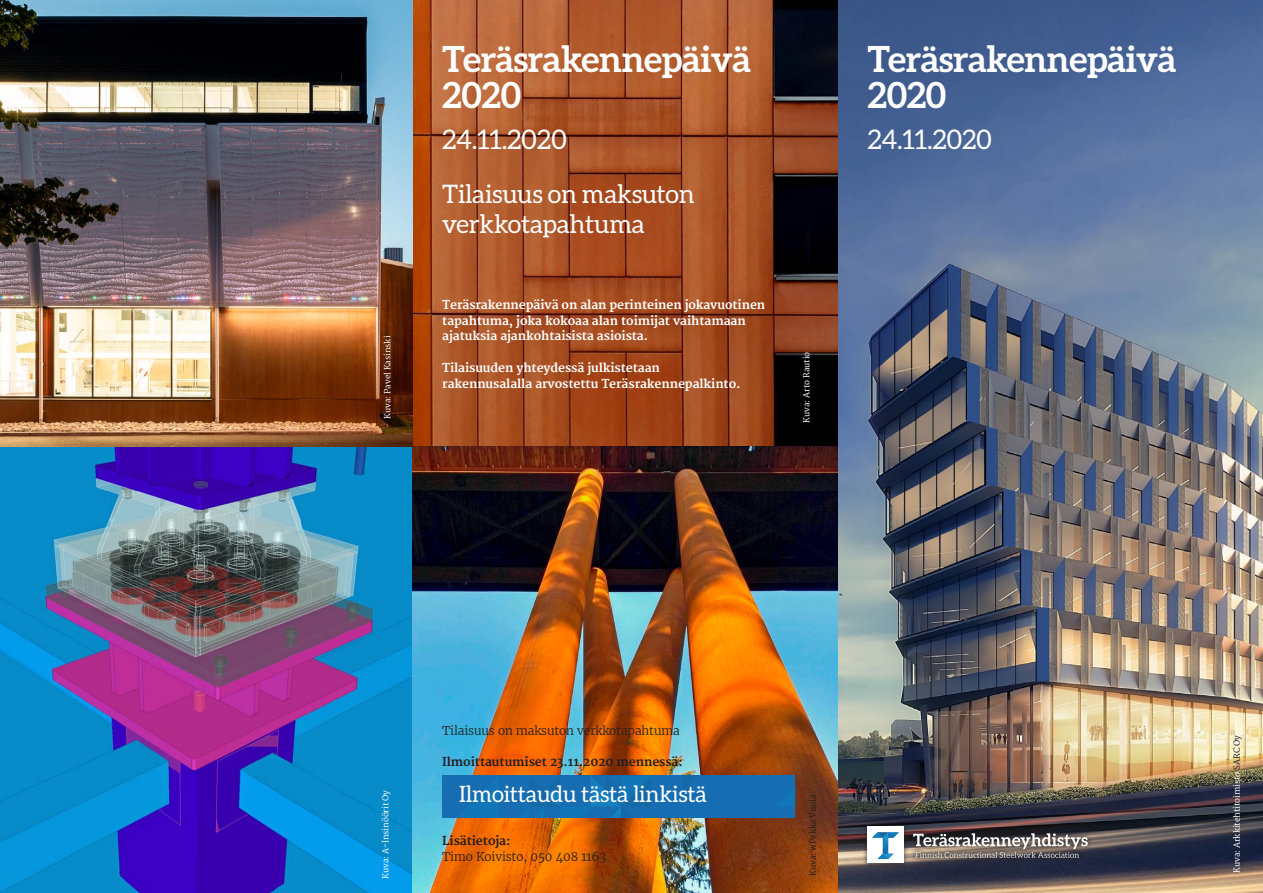
<style>
.page{position:relative;width:1263px;height:893px;background:#fff}
.page>*{position:absolute;margin:0;border:0;box-sizing:border-box;transform-origin:0 0}
.otsikko{font:700 36px/36px "Aleo";letter-spacing:-.01em;color:#fff}
.otsikko-2{font:27px "Aleo";letter-spacing:-.01em;color:#fff}
.apuotsikko{font:25.5px/30px "Aleo";letter-spacing:-.01em;color:#fff}
.apuotsikko-2{font:22.5px "Aleo";letter-spacing:-.01em;color:#fff}
.leipis{font:700 12px "Merriweather";letter-spacing:-.01em;color:#fff}
.leipis-2{font:300 12px "Merriweather";letter-spacing:-.01em;color:#231f20}
.leipis-3{font:700 12px "Merriweather";letter-spacing:-.01em;color:#231f20}
.teksti_kuvassa{font:8.25px "Merriweather";letter-spacing:-.01em;color:#fff}
.teksti_kuvassa-2{font:8.25px "Merriweather";letter-spacing:-.01em;color:#231f20}
.s1{color:#231f20}
</style>
<div class="page">
<img style="left:0;top:0;width:838px;height:893px">
<img style="left:838px;top:0;width:425px;height:893px">
<div style="left:860px;top:820px;width:232px;height:47px;background:#231f20;opacity:.75"></div>
<svg style="left:913px;top:833px;width:175px;height:25px"></svg>
<div style="left:867px;top:827px;width:37px;height:36px;background:#fff"></div>
<svg style="left:872px;top:832px;width:27px;height:27px"></svg>
<div style="left:442px;top:775px;width:353px;height:43px;background:#176db2"></div>
<svg style="left:683px;top:776px;width:14px;height:14px"></svg>
<svg style="left:530px;top:775px;width:122px;height:43px"></svg>
<p class="teksti_kuvassa" style="left:383px;top:418px;width:84px;rotate:-90deg">Kuva: Pavel Kasinski</p>
<p class="otsikko" style="left:442px;top:40px;width:310px">Teräsrakennepäivä<br>2020</p>
<p class="otsikko" style="left:867px;top:40px;width:310px">Teräsrakennepäivä<br>2020</p>
<p class="otsikko-2" style="left:442px;top:124px;width:126px">24.11.2020</p>
<p class="otsikko-2" style="left:867px;top:124px;width:126px">24.11.2020</p>
<p class="apuotsikko" style="left:442px;top:178px;width:254px">Tilaisuus on maksuton verkkotapahtuma</p>
<p class="leipis" style="left:442px;top:298px;width:325px">Teräsrakennepäivä on alan perinteinen jokavuotinen</p>
<p class="leipis" style="left:442px;top:313px;width:305px">tapahtuma, joka kokoaa alan toimijat vaihtamaan</p>
<p class="leipis" style="left:442px;top:329px;width:208px">ajatuksia ajankohtaisista asioista.</p>
<p class="leipis" style="left:442px;top:361px;width:219px">Tilaisuuden yhteydessä julkistetaan</p>
<p class="leipis" style="left:442px;top:376px;width:300px">rakennusalalla arvostettu Teräsrakennepalkinto.</p>
<p class="teksti_kuvassa" style="left:801px;top:423px;width:72px;rotate:-90deg">Kuva: Arto Rautio</p>
<p class="teksti_kuvassa" style="left:381px;top:879px;width:90px;rotate:-90deg">Kuva: A-Insinöörit Oy</p>
<p class="leipis-2" style="left:442px;top:723px;width:239px">Tilaisuus on maksuton verkkotapahtuma</p>
<p class="leipis-3" style="left:442px;top:755px;width:242px">Ilmoittautumiset 23.11.2020 mennessä:</p>
<p class="apuotsikko-2" style="left:459px;top:782px;width:249px">Ilmoittaudu tästä linkistä</p>
<p class="leipis-3" style="left:442px;top:834px;width:70px">Lisätietoja:</p>
<p class="leipis-2" style="left:442px;top:849px;width:165px">Timo Koivisto, 050 408 1163</p>
<p class="teksti_kuvassa-2" style="left:808px;top:876px;width:82px;rotate:-90deg">Kuva: wPekka Vuola</p>
<p class="teksti_kuvassa" style="left:1232px;top:873px;width:139px;rotate:-90deg">Kuva: Arkkitehtitoimisto <span class="s1">SARC Oy</span></p>
</div>
